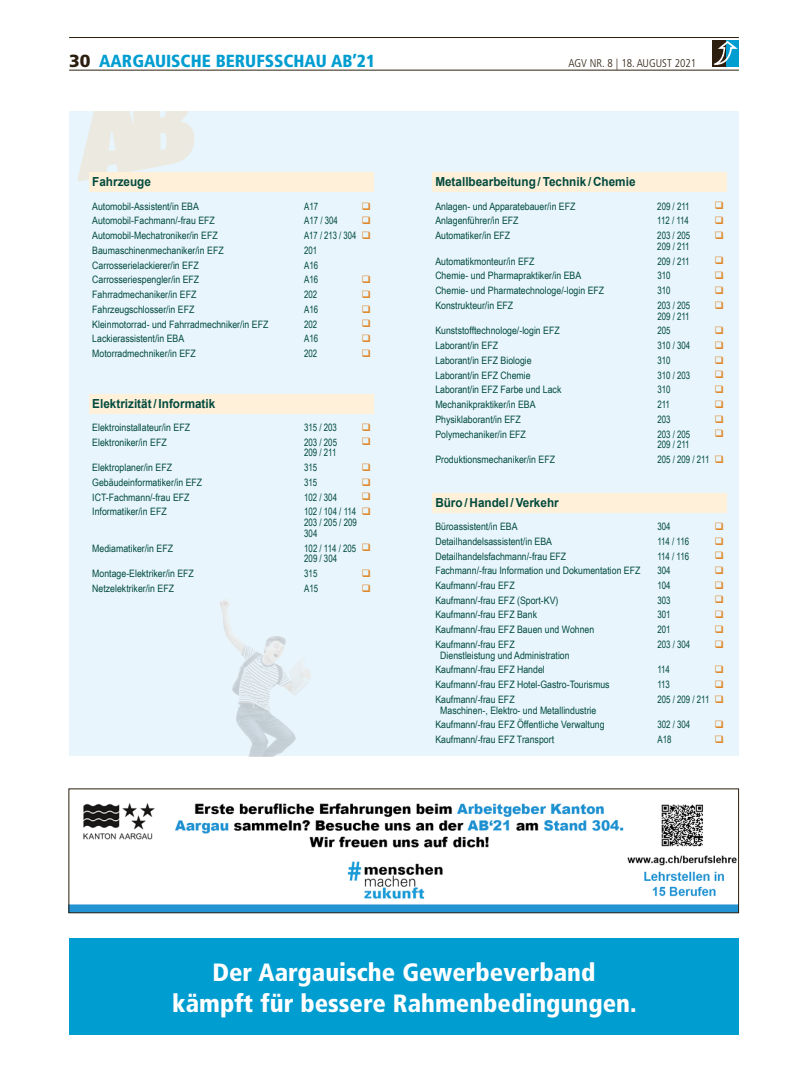
<style>
.page{position:relative;width:808px;height:1081px;background:#fff}
.page>*{position:absolute;margin:0;border:0;box-sizing:border-box;transform-origin:0 0}
.t1{font:900 condensed 25px/31.2px "Frutiger";color:#fff;text-align:center}
.t2{font:900 condensed 17.5px "Frutiger";color:#009dd1}
.t3{font:700 12.5px "Arial";color:#004a3d;scale:.94 1}
.t4{font:300 condensed 11.25px "Frutiger";color:#2d1f0f}
.t5{font:10.25px/14.8px "Arial Narrow";color:#004a3d;scale:1.05 1}
.t6{font:10.25px/14.8px "Arial Narrow";color:#004a3d;scale:.94 1}
.t7{font:10.25px/14.8px "Wingdings";color:#df882c;text-align:justify;scale:1.05 1}
.s1{font-stretch:normal;color:#2d1f0f}
</style>
<div class="page">
<hr style="left:69px;top:70px;width:670px;height:1px;background:#2d1f0f">
<hr style="left:69px;top:37px;width:670px;height:1px;background:#2d1f0f">
<div style="left:713px;top:40px;width:13px;height:27px;background:#2d1f0f"></div>
<div style="left:726px;top:40px;width:13px;height:27px;background:#009dd1"></div>
<svg style="left:714px;top:41px;width:24px;height:24px"></svg>
<div style="left:69px;top:112px;width:670px;height:644px;background:#e8f5fc"></div>
<svg style="left:77px;top:112px;width:118px;height:69px;background:#eaebe5"></svg>
<div style="left:89px;top:395px;width:284px;height:19px;background:#fff0da"></div>
<div style="left:432px;top:173px;width:294px;height:19px;background:#fff0da"></div>
<div style="left:89px;top:173px;width:284px;height:19px;background:#fff0da"></div>
<div style="left:432px;top:493px;width:294px;height:20px;background:#fff0da"></div>
<img style="left:181px;top:587px;width:170px;height:169px">
<img style="left:71px;top:803px;width:666px;height:108px">
<div style="left:69px;top:788px;width:670px;height:125px;border:1px solid #2d1f0f"></div>
<div style="left:69px;top:938px;width:670px;height:97px;background:#009dd1"></div>
<svg style="left:362px;top:423px;width:8px;height:22px"></svg>
<svg style="left:362px;top:544px;width:8px;height:7px"></svg>
<svg style="left:362px;top:569px;width:8px;height:23px"></svg>
<svg style="left:715px;top:455px;width:8px;height:8px"></svg>
<svg style="left:715px;top:720px;width:8px;height:23px"></svg>
<h2 class="t2" style="left:69px;top:50px;width:308px"><span class="s1">30</span> AARGAUISCHE BERUFSSCHAU AB’21</h2>
<p class="t4" style="left:568px;top:57px;width:129px">AGV NR. 8 | 18. AUGUST 2021</p>
<p class="t3" style="left:92px;top:173px;width:64px">Fahrzeuge</p>
<p class="t3" style="left:435px;top:173px;width:214px">Metallbearbeitung / Technik / Chemie</p>
<p class="t5" style="left:92px;top:198px;width:169px">Automobil-Assistent/in EBA<br>Automobil-Fachmann/-frau EFZ<br>Automobil-Mechatroniker/in EFZ<br>Baumaschinenmechaniker/in EFZ<br>Carrosserielackierer/in EFZ<br>Carrosseriespengler/in EFZ<br>Fahrradmechaniker/in EFZ<br>Fahrzeugschlosser/in EFZ<br>Kleinmotorrad- und Fahrradmechniker/in EFZ<br>Lackierassistent/in EBA<br>Motorradmechniker/in EFZ</p>
<p class="t3" style="left:92px;top:395px;width:132px">Elektrizität/ Informatik</p>
<p class="t5" style="left:92px;top:419px;width:95px">Elektroinstallateur/in EFZ<br>Elektroniker/in EFZ</p>
<p class="t5" style="left:92px;top:460px;width:106px">Elektroplaner/in EFZ<br>Gebäudeinformatiker/in EFZ<br>ICT-Fachmann/-frau EFZ<br>Informatiker/in EFZ</p>
<p class="t5" style="left:92px;top:540px;width:78px">Mediamatiker/in EFZ</p>
<p class="t5" style="left:92px;top:566px;width:98px">Montage-Elektriker/in EFZ<br>Netzelektriker/in EFZ</p>
<p class="t7" style="left:361px;top:199px;width:11px">❑ ❑ ❑</p>
<p class="t7" style="left:361px;top:272px;width:11px">❑ ❑ ❑ ❑ ❑ ❑</p>
<p class="t6" style="left:304px;top:198px;width:57px">A17<br>A17 / 304<br>A17 / 213 / 304<br>201<br>A16<br>A16<br>202<br>A16<br>202<br>A16<br>202</p>
<p class="t6" style="left:304px;top:419px;width:36px">315 / 203<br>203 / 205</p>
<p class="t6" style="left:304px;top:445px;width:57px">209 / 211<br>315<br>315<br>102 / 304<br>102 / 104 / 114</p>
<p class="t6" style="left:304px;top:517px;width:57px;line-height:10.8px">203 / 205 / 209<br>304</p>
<p class="t6" style="left:304px;top:542px;width:57px;line-height:10.8px">102 / 114 / 205<br>209 / 304</p>
<p class="t6" style="left:304px;top:566px;width:16px">315<br>A15</p>
<p class="t7" style="left:361px;top:460px;width:11px">❑ ❑ ❑ ❑</p>
<p class="t5" style="left:435px;top:198px;width:135px">Anlagen- und Apparatebauer/in EFZ<br>Anlagenführer/in EFZ<br>Automatiker/in EFZ</p>
<p class="t5" style="left:435px;top:253px;width:162px">Automatikmonteur/in EFZ<br>Chemie- und Pharmapraktiker/in EBA<br>Chemie- und Pharmatechnologe/-login EFZ<br>Konstrukteur/in EFZ</p>
<p class="t5" style="left:435px;top:323px;width:122px">Kunststofftechnologe/-login EFZ<br>Laborant/in EFZ<br>Laborant/in EFZ Biologie<br>Laborant/in EFZ Chemie<br>Laborant/in EFZ Farbe und Lack<br>Mechanikpraktiker/in EBA<br>Physiklaborant/in EFZ<br>Polymechaniker/in EFZ</p>
<p class="t5" style="left:435px;top:452px;width:115px">Produktionsmechaniker/in EFZ</p>
<p class="t3" style="left:435px;top:494px;width:133px">Büro / Handel /Verkehr</p>
<p class="t5" style="left:435px;top:519px;width:197px">Büroassistent/in EBA<br>Detailhandelsassistent/in EBA<br>Detailhandelsfachmann/-frau EFZ<br>Fachmann/-frau Information und Dokumentation EFZ<br>Kaufmann/-frau EFZ<br>Kaufmann/-frau EFZ (Sport-KV)<br>Kaufmann/-frau EFZ Bank<br>Kaufmann/-frau EFZ Bauen und Wohnen<br>Kaufmann/-frau EFZ</p>
<p class="t5" style="left:435px;top:647px;width:167px;text-indent:5px">Dienstleistung und Administration<br>Kaufmann/-frau EFZ Handel<br>Kaufmann/-frau EFZ Hotel-Gastro-Tourismus<br>Kaufmann/-frau EFZ</p>
<p class="t5" style="left:435px;top:702px;width:163px;text-indent:5px">Maschinen-, Elektro- und Metallindustrie<br>Kaufmann/-frau EFZ Öffentliche Verwaltung<br>Kaufmann/-frau EFZ Transport</p>
<p class="t7" style="left:714px;top:198px;width:11px">❑ ❑ ❑</p>
<p class="t7" style="left:714px;top:253px;width:11px">❑ ❑ ❑ ❑</p>
<p class="t7" style="left:714px;top:323px;width:11px">❑ ❑ ❑ ❑ ❑ ❑ ❑ ❑</p>
<p class="t6" style="left:657px;top:198px;width:36px;text-align:justify">209 / 211<br>112 / 114<br>203 / 205</p>
<p class="t6" style="left:657px;top:239px;width:36px">209 / 211<br>209 / 211<br>310<br>310<br>203 / 205</p>
<p class="t6" style="left:657px;top:308px;width:37px">209 / 211<br>205<br>310 / 304<br>310<br>310 / 203<br>310<br>211<br>203<br>203 / 205</p>
<p class="t6" style="left:657px;top:437px;width:57px">209 / 211<br>205 / 209 / 211</p>
<p class="t7" style="left:714px;top:519px;width:11px">❑ ❑ ❑ ❑ ❑ ❑ ❑ ❑ ❑</p>
<p class="t7" style="left:714px;top:662px;width:11px">❑ ❑ ❑</p>
<p class="t6" style="left:657px;top:519px;width:36px">304<br>114 / 116<br>114 / 116<br>304<br>104<br>303<br>301<br>201<br>203 / 304</p>
<p class="t6" style="left:657px;top:662px;width:57px">114<br>113<br>205 / 209 / 211</p>
<p class="t6" style="left:657px;top:717px;width:36px">302 / 304<br>A18</p>
<h1 class="t1" style="left:172px;top:956px;width:466px">Der Aargauische Gewerbeverband kämpft für bessere Rahmenbedingungen.</h1>
</div>
